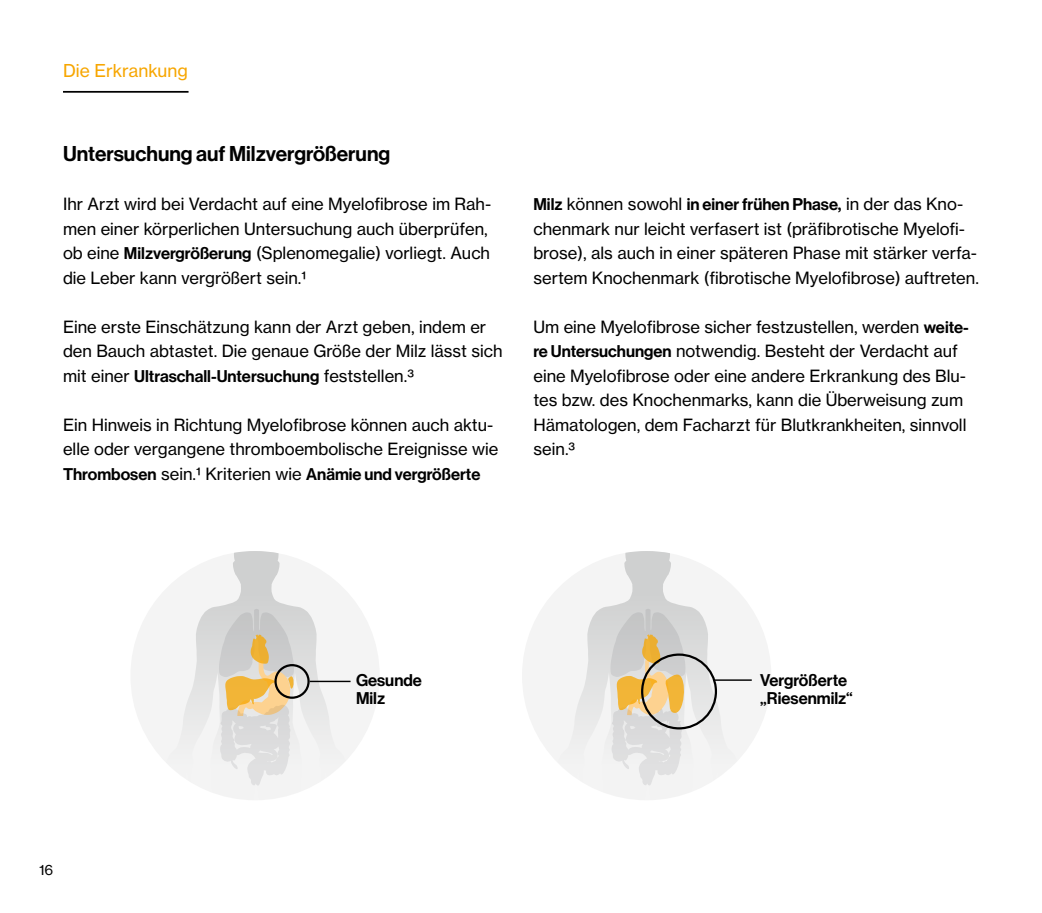
<style>
.page{position:relative;width:1042px;height:913px;background:#fff}
.page>*{position:absolute;margin:0;border:0;box-sizing:border-box;transform-origin:0 0}
.t1{font:500 21px "Volta Modern Display 65";color:#000}
.t2{font:17.5px "Volta Modern Text 55 Roman";color:#f7a600}
.t3{font:16.62px/24.5px "Volta Modern Text 55 Roman";color:#000}
.t4{font:500 16.62px/18.2px "Volta Modern Display 65";color:#000}
.t5{font:14px "Volta Modern Text 55 Roman";color:#000}
.s1{font-family:"Volta Modern Display 65";font-weight:500}
.s2{font-family:"Volta Modern Text 55 Roman";font-weight:400}
</style>
<div class="page">
<hr style="left:63px;top:91px;width:126px;height:2px;background:#000">
<div style="left:130px;top:551px;width:250px;height:249px;background:#f4f4f4;border-radius:50%"></div>
<svg style="left:184px;top:553px;width:162px;height:168px"></svg>
<svg style="left:219px;top:609px;width:92px;height:176px"></svg>
<hr style="left:310px;top:681px;width:40px;height:1px;background:#000">
<div style="left:522px;top:551px;width:249px;height:249px;background:#f4f4f4;border-radius:50%"></div>
<svg style="left:575px;top:553px;width:157px;height:215px"></svg>
<svg style="left:610px;top:609px;width:108px;height:176px"></svg>
<hr style="left:714px;top:679px;width:38px;height:2px;background:#000">
<p class="t2" style="left:63px;top:60px;width:126px">Die Erkrankung</p>
<p class="t1" style="left:63px;top:141px;width:329px">Untersuchung auf Milzvergrößerung</p>
<p class="t3" style="left:63px;top:192px;width:430px">Ihr Arzt wird bei Verdacht auf eine Myelofibrose im Rah&shy;men einer körperlichen Untersuchung auch überprüfen, ob eine <span class="s1">Milzvergrößerung</span> (Splenomegalie) vorliegt. Auch die Leber kann vergrößert sein.1</p>
<p class="t3" style="left:63px;top:314px;width:441px">Eine erste Einschätzung kann der Arzt geben, indem er den Bauch abtastet. Die genaue Größe der Milz lässt sich</p>
<p class="t4" style="left:63px;top:367px;width:352px"><span class="s2">mit einer</span> Ultraschall-Untersuchung <span class="s2">feststellen.3</span></p>
<p class="t3" style="left:63px;top:412px;width:437px">Ein Hinweis in Richtung Myelofibrose können auch aktu&shy;elle oder vergangene thromboembolische Ereignisse wie</p>
<p class="t4" style="left:63px;top:465px;width:419px">Thrombosen <span class="s2">sein.1 Kriterien wie</span> Anämie und vergrößerte</p>
<p class="t3" style="left:533px;top:192px;width:447px"><span class="s1">Milz</span> können sowohl <span class="s1">in einer frühen Phase,</span> in der das Kno&shy;chenmark nur leicht verfasert ist (präfibrotische Myelofi&shy;brose), als auch in einer späteren Phase mit stärker verfa&shy;sertem Knochenmark (fibrotische Myelofibrose) auftreten.</p>
<p class="t3" style="left:533px;top:314px;width:437px">Um eine Myelofibrose sicher festzustellen, werden <span class="s1">weite&shy;re Untersuchungen</span> notwendig. Besteht der Verdacht auf eine Myelofibrose oder eine andere Erkrankung des Blu&shy;tes bzw. des Knochenmarks, kann die Überweisung zum Hämatologen, dem Facharzt für Blutkrankheiten, sinnvoll sein.3</p>
<p class="t5" style="left:39px;top:861px;width:16px">16</p>
<p class="t4" style="left:356px;top:671px;width:67px">Gesunde<br>Milz</p>
<p class="t4" style="left:760px;top:671px;width:94px">Vergrößerte „Riesenmilz“</p>
</div>
